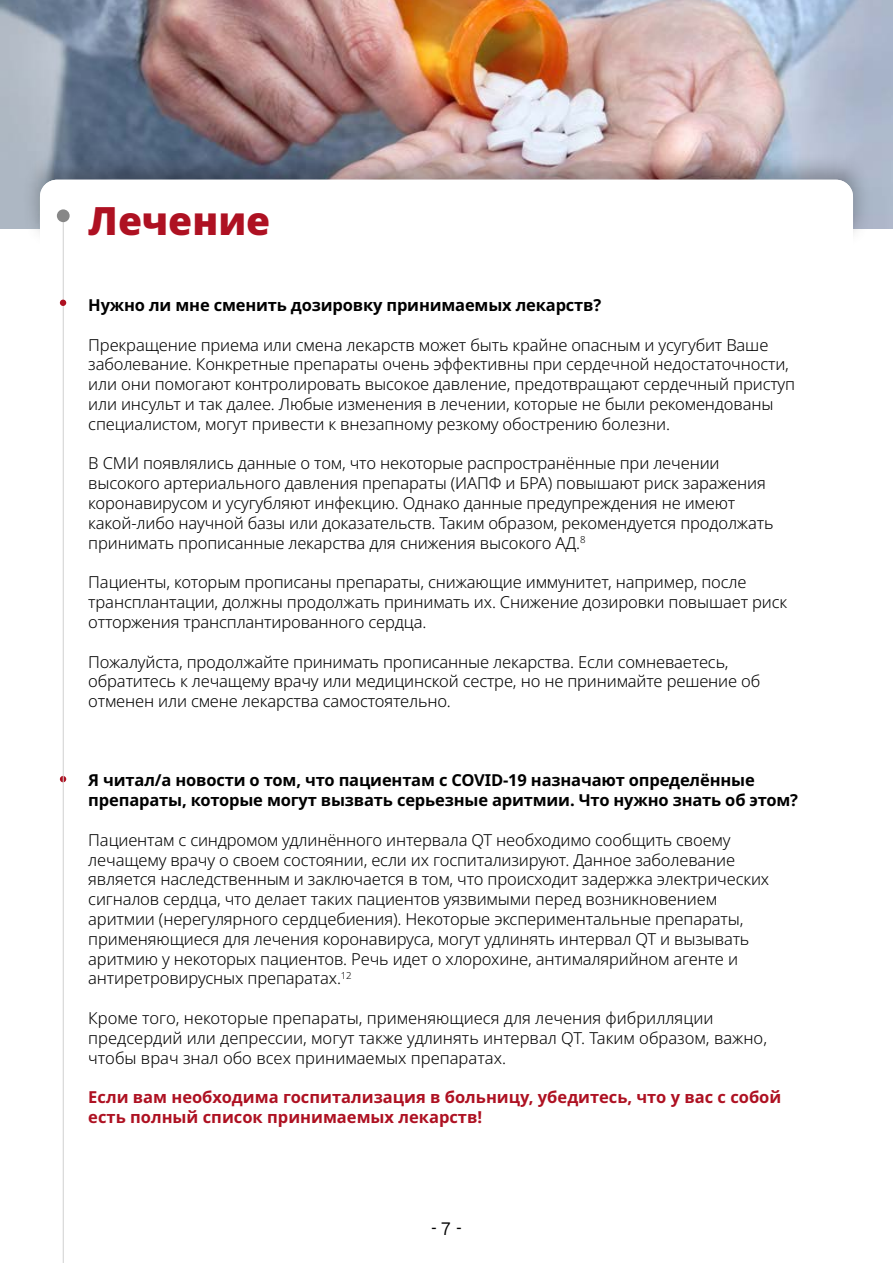
<style>
.page{position:relative;width:893px;height:1263px;background:#fff}
.page>*{position:absolute;margin:0;border:0;box-sizing:border-box;transform-origin:0 0}
.t1{font:900 39px "Noto Sans";color:#ae1122}
.t2{font:300 18px "Interstate";color:#000}
.t3{font:300 16.5px/19.8px "Noto Sans";letter-spacing:-.01em;color:#000}
.t4{font:700 16.5px/19.8px "Noto Sans";letter-spacing:-.01em;color:#000}
.t5{font:700 16.5px/19.8px "Noto Sans";color:#ae1122}
</style>
<div class="page">
<svg style="left:60px;top:776px;width:6px;height:6px"></svg>
<img style="left:0;top:0;width:893px;height:229px">
<div style="left:21px;top:152px;width:851px;height:99px;background:#000;opacity:.3"></div>
<div style="left:40px;top:180px;width:813px;height:92px;background:#fff;border-radius:17px"></div>
<hr style="left:63px;top:215px;width:1px;height:1048px;background:#d0d0d0">
<div style="left:57px;top:209px;width:13px;height:13px;background:#878787;border-radius:50%"></div>
<svg style="left:60px;top:300px;width:6px;height:6px"></svg>
<h1 class="t1" style="left:88px;top:192px;width:184px">Лечение</h1>
<p class="t4" style="left:88px;top:296px;width:514px">Нужно ли мне сменить дозировку принимаемых лекарств?</p>
<p class="t3" style="left:88px;top:335px;width:708px">Прекращение приема или смена лекарств может быть крайне опасным и усугубит Ваше заболевание. Конкретные препараты очень эффективны при сердечной недостаточности, или они помогают контролировать высокое давление, предотвращают сердечный приступ или инсульт и так далее. Любые изменения в лечении, которые не были рекомендованы специалистом, могут привести к внезапному резкому обострению болезни.</p>
<p class="t3" style="left:88px;top:454px;width:687px">В СМИ появлялись данные о том, что некоторые распространённые при лечении высокого артериального давления препараты (ИАПФ и БРА) повышают риск заражения коронавирусом и усугубляют инфекцию. Однако данные предупреждения не имеют какой-либо научной базы или доказательств. Таким образом, рекомендуется продолжать принимать прописанные лекарства для снижения высокого АД.<sup>8</sup></p>
<p class="t3" style="left:88px;top:573px;width:700px">Пациенты, которым прописаны препараты, снижающие иммунитет, например, после трансплантации, должны продолжать принимать их. Снижение дозировки повышает риск отторжения трансплантированного сердца.</p>
<p class="t3" style="left:88px;top:652px;width:674px">Пожалуйста, продолжайте принимать прописанные лекарства. Если сомневаетесь, обратитесь к лечащему врачу или медицинской сестре, но не принимайте решение об отменен или смене лекарства самостоятельно.</p>
<p class="t4" style="left:88px;top:771px;width:711px">Я читал/а новости о том, что пациентам с COVID-19 назначают определённые препараты, которые могут вызвать серьезные аритмии. Что нужно знать об этом?</p>
<p class="t3" style="left:88px;top:830px;width:682px">Пациентам с синдромом удлинённого интервала QT необходимо сообщить своему лечащему врачу о своем состоянии, если их госпитализируют. Данное заболевание является наследственным и заключается в том, что происходит задержка электрических сигналов сердца, что делает таких пациентов уязвимыми перед возникновением аритмии (нерегулярного сердцебиения). Некоторые экспериментальные препараты, применяющиеся для лечения коронавируса, могут удлинять интервал QT и вызывать аритмию у некоторых пациентов. Речь идет о хлорохине, антималярийном агенте и антиретровирусных препаратах.<sup>12</sup></p>
<p class="t3" style="left:88px;top:1008px;width:680px">Кроме того, некоторые препараты, применяющиеся для лечения фибрилляции предсердий или депрессии, могут также удлинять интервал QT. Таким образом, важно, чтобы врач знал обо всех принимаемых препаратах.</p>
<p class="t5" style="left:88px;top:1088px;width:695px">Если вам необходима госпитализация в больницу, убедитесь, что у вас с собой есть полный список принимаемых лекарств!</p>
<p class="t2" style="left:431px;top:1218px;width:32px">- 7 -</p>
</div>
